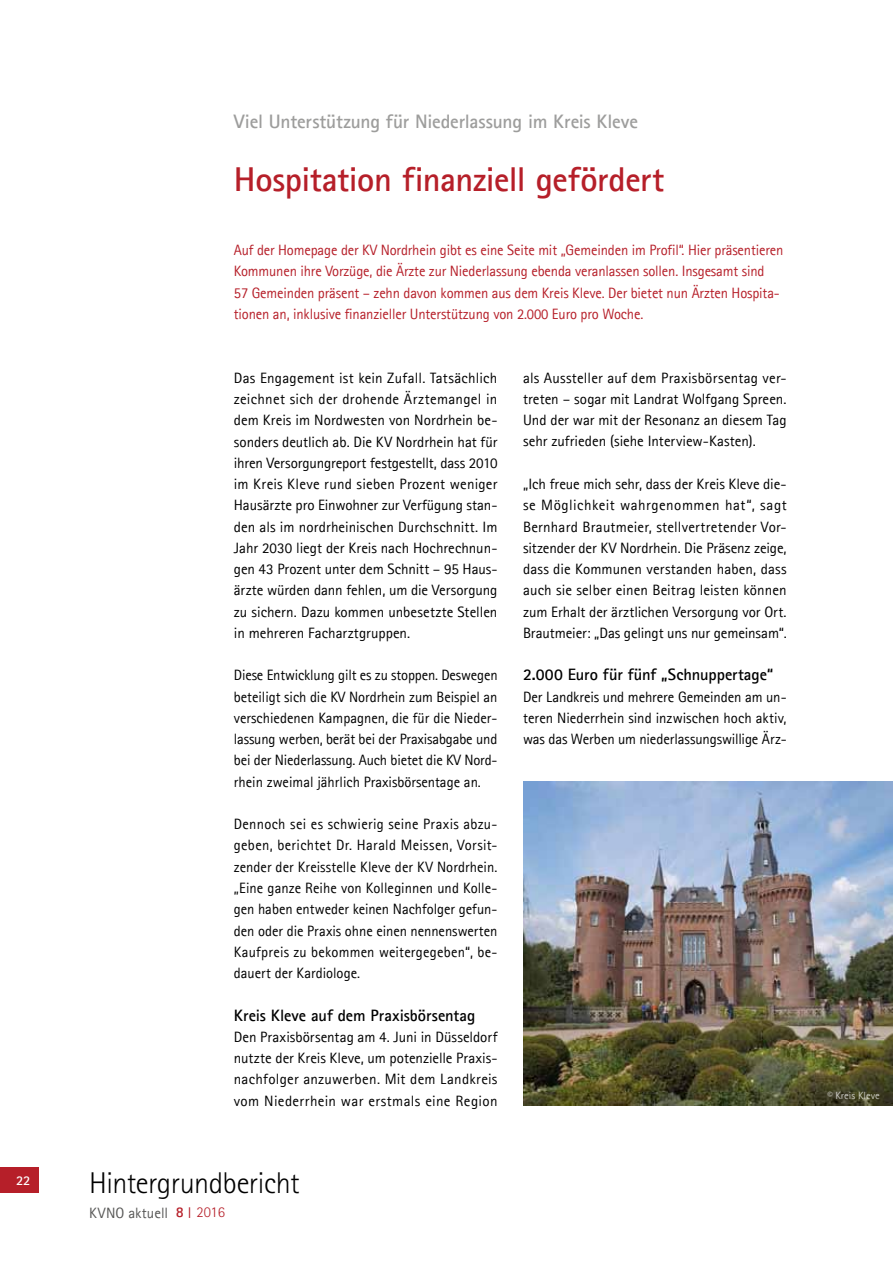
<style>
.page{position:relative;width:893px;height:1263px;background:#fff}
.page>*{position:absolute;margin:0;border:0;box-sizing:border-box;transform-origin:0 0}
.t1{font:700 34.5px "Agfa Rotis Sans Serif";letter-spacing:-.01em;color:#b61f29}
.t2{font:300 30px "Agfa Rotis Sans Serif";letter-spacing:-.015em;color:#000}
.t3{font:700 19.5px "Agfa Rotis Sans Serif";letter-spacing:-.01em;color:#9d9d9c}
.t4{font:700 16.5px "Agfa Rotis Sans Serif";color:#000}
.t5{font:15px/21.3px "Agfa Rotis Sans Serif";color:#000;text-align:justify}
.t6{font:15px/21.3px "Agfa Rotis Sans Serif";letter-spacing:-.01em;color:#b61f29}
.t7{font:15px "Agfa Rotis Sans Serif";letter-spacing:.005em;color:#575756}
.t8{font:700 13.5px "Agfa Rotis Sans Serif";color:#fff}
.t9{font:10.5px "Agfa Rotis Sans Serif";color:#fff}
.s1{font-weight:700;color:#b61f29}
.s2{font-weight:700;font-size:10.5px;color:#b61f29}
.s3{font-weight:300;color:#b61f29}
</style>
<div class="page">
<div style="left:0;top:1167px;width:38px;height:26px;background:#b61f29"></div>
<img style="left:523px;top:782px;width:370px;height:324px">
<p class="t8" style="left:16px;top:1171px;width:16px">22</p>
<h3 class="t3" style="left:234px;top:109px;width:406px">Viel Unterstützung für Niederlassung im Kreis Kleve</h3>
<h1 class="t1" style="left:234px;top:158px;width:432px">Hospitation finanziell gefördert</h1>
<p class="t6" style="left:234px;top:239px;width:551px">Auf der Homepage der KV Nordrhein gibt es eine Seite mit „Gemeinden im Profil“. Hier präsentieren Kommunen ihre Vorzüge, die Ärzte zur Niederlassung ebenda veranlassen sollen. Insgesamt sind<br>57 Gemeinden präsent – zehn davon kommen aus dem Kreis Kleve. Der bietet nun Ärzten Hospita&shy;tionen an, inklusive finanzieller Unterstützung von 2.000 Euro pro Woche.</p>
<p class="t5" style="left:234px;top:367px;width:265px">Das Engagement ist kein Zufall. Tatsächlich zeichnet sich der drohende Ärztemangel in dem Kreis im Nordwesten von Nordrhein be&shy;sonders deutlich ab. Die KV Nordrhein hat für ihren Versorgungreport festgestellt, dass 2010 im Kreis Kleve rund sieben Prozent weniger Hausärzte pro Einwohner zur Verfügung stan&shy;den als im nordrheinischen Durchschnitt. Im Jahr 2030 liegt der Kreis nach Hochrechnun&shy;gen 43 Prozent unter dem Schnitt – 95 Haus&shy;ärzte würden dann fehlen, um die Versorgung zu sichern. Dazu kommen unbesetzte Stellen in mehreren Facharztgruppen.</p>
<p class="t5" style="left:234px;top:664px;width:265px">Diese Entwicklung gilt es zu stoppen. Deswegen beteiligt sich die KV Nordrhein zum Beispiel an verschiedenen Kampagnen, die für die Nieder&shy;lassung werben, berät bei der Praxisabgabe und bei der Niederlassung. Auch bietet die KV Nord&shy;rhein zweimal jährlich Praxisbörsentage an.</p>
<p class="t5" style="left:234px;top:813px;width:265px">Dennoch sei es schwierig seine Praxis abzu&shy;geben, berichtet Dr. Harald Meissen, Vorsit&shy;zender der Kreisstelle Kleve der KV Nordrhein. „Eine ganze Reihe von Kolleginnen und Kolle&shy;gen haben entweder keinen Nachfolger gefun&shy;den oder die Praxis ohne einen nennenswerten Kaufpreis zu bekommen weitergegeben“, be&shy;dauert der Kardiologe.</p>
<p class="t4" style="left:234px;top:1004px;width:243px">Kreis Kleve auf dem Praxisbörsentag</p>
<p class="t5" style="left:234px;top:1026px;width:265px">Den Praxisbörsentag am 4. Juni in Düsseldorf nutzte der Kreis Kleve, um potenzielle Praxis&shy;nachfolger anzuwerben. Mit dem Landkreis vom Niederrhein war erstmals eine Region</p>
<h2 class="t2" style="left:89px;top:1165px;width:212px">Hintergrundbericht</h2>
<p class="t7" style="left:89px;top:1204px;width:137px">KVNO aktuell <span class="s1">8</span> <span class="s2">|</span> <span class="s3">2016</span></p>
<p class="t5" style="left:523px;top:367px;width:265px">als Aussteller auf dem Praxisbörsentag ver&shy;treten – sogar mit Landrat Wolfgang Spreen.<br>Und der war mit der Resonanz an diesem Tag sehr zufrieden (siehe Interview-Kasten).</p>
<p class="t5" style="left:523px;top:473px;width:265px">„Ich freue mich sehr, dass der Kreis Kleve die&shy;se Möglichkeit wahrgenommen hat“, sagt Bernhard Brautmeier, stellvertretender Vor&shy;sitzender der KV Nordrhein. Die Präsenz zeige, dass die Kommunen verstanden haben, dass auch sie selber einen Beitrag leisten können zum Erhalt der ärztlichen Versorgung vor Ort.<br>Brautmeier: „Das gelingt uns nur gemeinsam“.</p>
<p class="t4" style="left:523px;top:664px;width:252px">2.000 Euro für fünf „Schnuppertage“</p>
<p class="t5" style="left:523px;top:686px;width:265px">Der Landkreis und mehrere Gemeinden am un&shy;teren Niederrhein sind inzwischen hoch aktiv, was das Werben um niederlassungswillige Ärz-</p>
<p class="t9" style="left:827px;top:1089px;width:54px">© Kreis Kleve</p>
</div>
